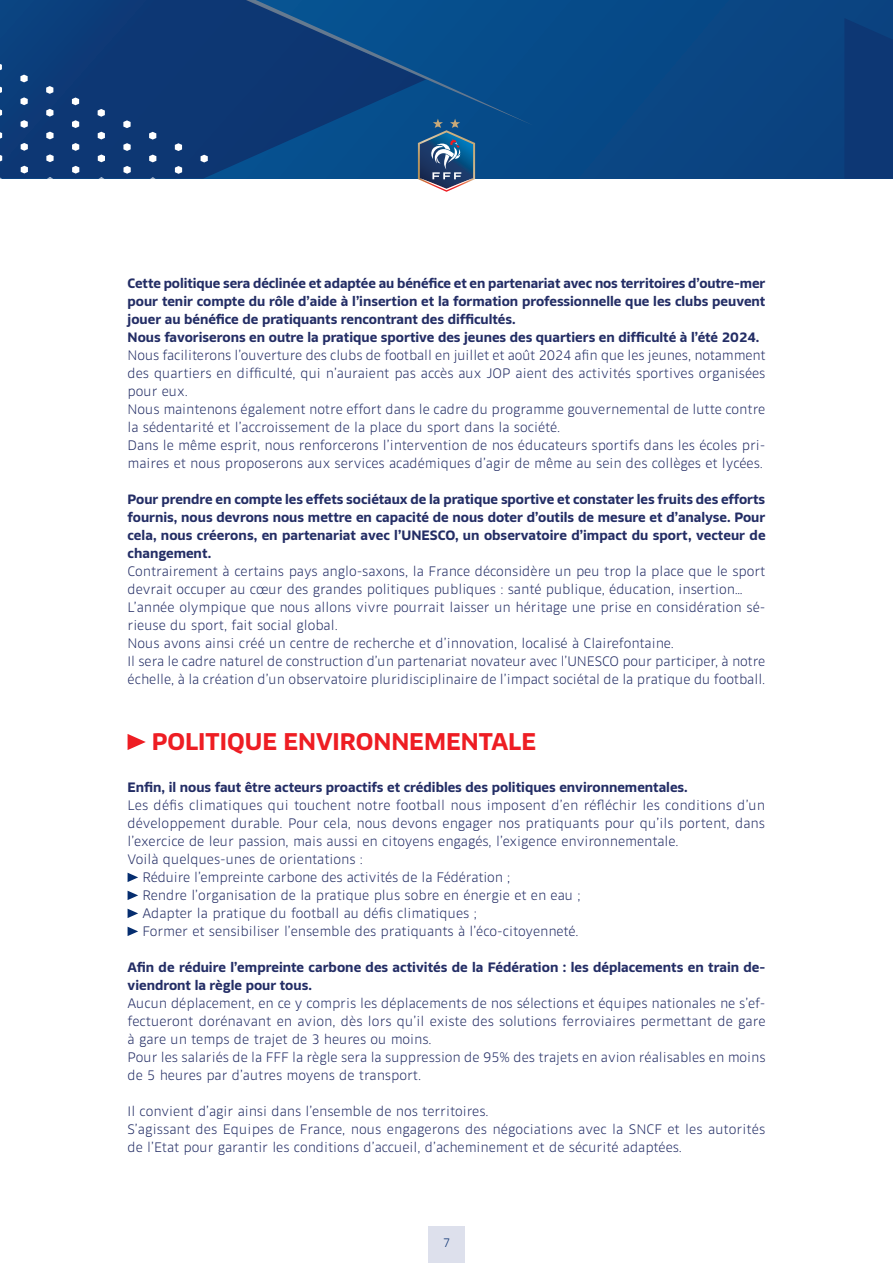
<style>
.page{position:relative;width:893px;height:1263px;background:#fff}
.page>*{position:absolute;margin:0;border:0;box-sizing:border-box;transform-origin:0 0}
.t1{font:24px "FFF Equipe Bold";color:#ee1d23}
.t2{font:13.5px/18px "FFF Equipe Light";color:#232d65}
.t3{font:13.5px/18px "FFF Equipe Bold";color:#232d65}
.t4{font:12px "FFF Equipe Light";color:#052d6f}
</style>
<div class="page">
<div style="left:428px;top:1227px;width:37px;height:36px;background:#dde0ec"></div>
<div style="left:0;top:0;width:893px;height:179px;background:#0b4683"></div>
<svg style="left:0;top:126px;width:418px;height:53px"></svg>
<div style="left:844px;top:19px;width:49px;height:160px;background:#0d3774"></div>
<svg style="left:123px;top:126px;width:8px;height:2px"></svg>
<svg style="left:149px;top:132px;width:7px;height:8px"></svg>
<svg style="left:175px;top:143px;width:7px;height:8px"></svg>
<svg style="left:201px;top:155px;width:7px;height:7px"></svg>
<svg style="left:72px;top:126px;width:7px;height:2px"></svg>
<svg style="left:98px;top:132px;width:7px;height:7px"></svg>
<svg style="left:123px;top:143px;width:8px;height:8px"></svg>
<svg style="left:149px;top:155px;width:7px;height:7px"></svg>
<svg style="left:175px;top:166px;width:7px;height:8px"></svg>
<svg style="left:21px;top:126px;width:7px;height:2px"></svg>
<svg style="left:46px;top:132px;width:8px;height:7px"></svg>
<svg style="left:72px;top:143px;width:7px;height:8px"></svg>
<svg style="left:98px;top:154px;width:7px;height:8px"></svg>
<svg style="left:124px;top:166px;width:7px;height:8px"></svg>
<svg style="left:150px;top:177px;width:6px;height:2px"></svg>
<svg style="left:0;top:132px;width:2px;height:7px"></svg>
<svg style="left:21px;top:143px;width:7px;height:8px"></svg>
<svg style="left:46px;top:154px;width:8px;height:8px"></svg>
<svg style="left:72px;top:166px;width:7px;height:8px"></svg>
<svg style="left:98px;top:177px;width:6px;height:2px"></svg>
<svg style="left:0;top:155px;width:2px;height:6px"></svg>
<svg style="left:21px;top:166px;width:7px;height:7px"></svg>
<svg style="left:47px;top:177px;width:6px;height:2px"></svg>
<svg style="left:0;top:0;width:527px;height:126px;fill:#0d3976"></svg>
<img style="left:418px;top:142px;width:57px;height:50px">
<svg style="left:420px;top:119px;width:53px;height:71px"></svg>
<svg style="left:128px;top:734px;width:18px;height:16px"></svg>
<svg style="left:128px;top:873px;width:10px;height:9px"></svg>
<svg style="left:128px;top:891px;width:10px;height:9px"></svg>
<svg style="left:128px;top:909px;width:10px;height:9px"></svg>
<svg style="left:128px;top:927px;width:10px;height:9px"></svg>
<p class="t3" style="left:128px;top:274px;width:639px">Cette politique sera déclinée et adaptée au bénéfice et en partenariat avec nos territoires d’outre-mer pour tenir compte du rôle d’aide à l’insertion et la formation professionnelle que les clubs peuvent jouer au bénéfice de pratiquants rencontrant des difficultés.<br>Nous favoriserons en outre la pratique sportive des jeunes des quartiers en difficulté à l’été 2024.</p>
<p class="t2" style="left:128px;top:346px;width:640px">Nous faciliterons l’ouverture des clubs de football en juillet et août 2024 afin que les jeunes, notamment des quartiers en difficulté, qui n’auraient pas accès aux JOP aient des activités sportives organisées pour eux.<br>Nous maintenons également notre effort dans le cadre du programme gouvernemental de lutte contre la sédentarité et l’accroissement de la place du sport dans la société.<br>Dans le même esprit, nous renforcerons l’intervention de nos éducateurs sportifs dans les écoles pri&shy;maires et nous proposerons aux services académiques d’agir de même au sein des collèges et lycées.</p>
<p class="t3" style="left:128px;top:490px;width:639px;text-align:justify">Pour prendre en compte les effets sociétaux de la pratique sportive et constater les fruits des efforts fournis, nous devrons nous mettre en capacité de nous doter d’outils de mesure et d’analyse. Pour cela, nous créerons, en partenariat avec l’UNESCO, un observatoire d’impact du sport, vecteur de changement.</p>
<p class="t2" style="left:128px;top:562px;width:639px">Contrairement à certains pays anglo-saxons, la France déconsidère un peu trop la place que le sport devrait occuper au cœur des grandes politiques publiques : santé publique, éducation, insertion… L’année olympique que nous allons vivre pourrait laisser un héritage une prise en considération sé&shy;rieuse du sport, fait social global.<br>Nous avons ainsi créé un centre de recherche et d’innovation, localisé à Clairefontaine.<br>Il sera le cadre naturel de construction d’un partenariat novateur avec l’UNESCO pour participer, à notre échelle, à la création d’un observatoire pluridisciplinaire de l’impact sociétal de la pratique du football.</p>
<h1 class="t1" style="left:152px;top:727px;width:386px">POLITIQUE ENVIRONNEMENTALE</h1>
<p class="t3" style="left:128px;top:778px;width:562px">Enfin, il nous faut être acteurs proactifs et crédibles des politiques environnementales.</p>
<p class="t2" style="left:128px;top:796px;width:639px">Les défis climatiques qui touchent notre football nous imposent d’en réfléchir les conditions d’un</p>
<p class="t2" style="left:128px;top:814px;width:639px">développement durable. Pour cela, nous devons engager nos pratiquants pour qu’ils portent, dans</p>
<p class="t2" style="left:128px;top:832px;width:552px">l’exercice de leur passion, mais aussi en citoyens engagés, l’exigence environnementale.</p>
<p class="t2" style="left:128px;top:850px;width:237px">Voilà quelques-unes de orientations :</p>
<p class="t2" style="left:142px;top:868px;width:369px">Réduire l’empreinte carbone des activités de la Fédération ;</p>
<p class="t2" style="left:142px;top:886px;width:439px">Rendre l’organisation de la pratique plus sobre en énergie et en eau ;</p>
<p class="t2" style="left:142px;top:904px;width:336px">Adapter la pratique du football au défis climatiques ;</p>
<p class="t2" style="left:142px;top:922px;width:438px">Former et sensibiliser l’ensemble des pratiquants à l’éco-citoyenneté.</p>
<p class="t3" style="left:128px;top:958px;width:639px">Afin de réduire l’empreinte carbone des activités de la Fédération : les déplacements en train de&shy;viendront la règle pour tous.</p>
<p class="t2" style="left:128px;top:994px;width:639px">Aucun déplacement, en ce y compris les déplacements de nos sélections et équipes nationales ne s’ef&shy;fectueront dorénavant en avion, dès lors qu’il existe des solutions ferroviaires permettant de gare à gare un temps de trajet de 3 heures ou moins.<br>Pour les salariés de la FFF la règle sera la suppression de 95% des trajets en avion réalisables en moins de 5 heures par d’autres moyens de transport.</p>
<p class="t2" style="left:128px;top:1102px;width:639px">Il convient d’agir ainsi dans l’ensemble de nos territoires.<br>S’agissant des Equipes de France, nous engagerons des négociations avec la SNCF et les autorités de l’Etat pour garantir les conditions d’accueil, d’acheminement et de sécurité adaptées.</p>
<p class="t4" style="left:443px;top:1235px;width:8px">7</p>
</div>
